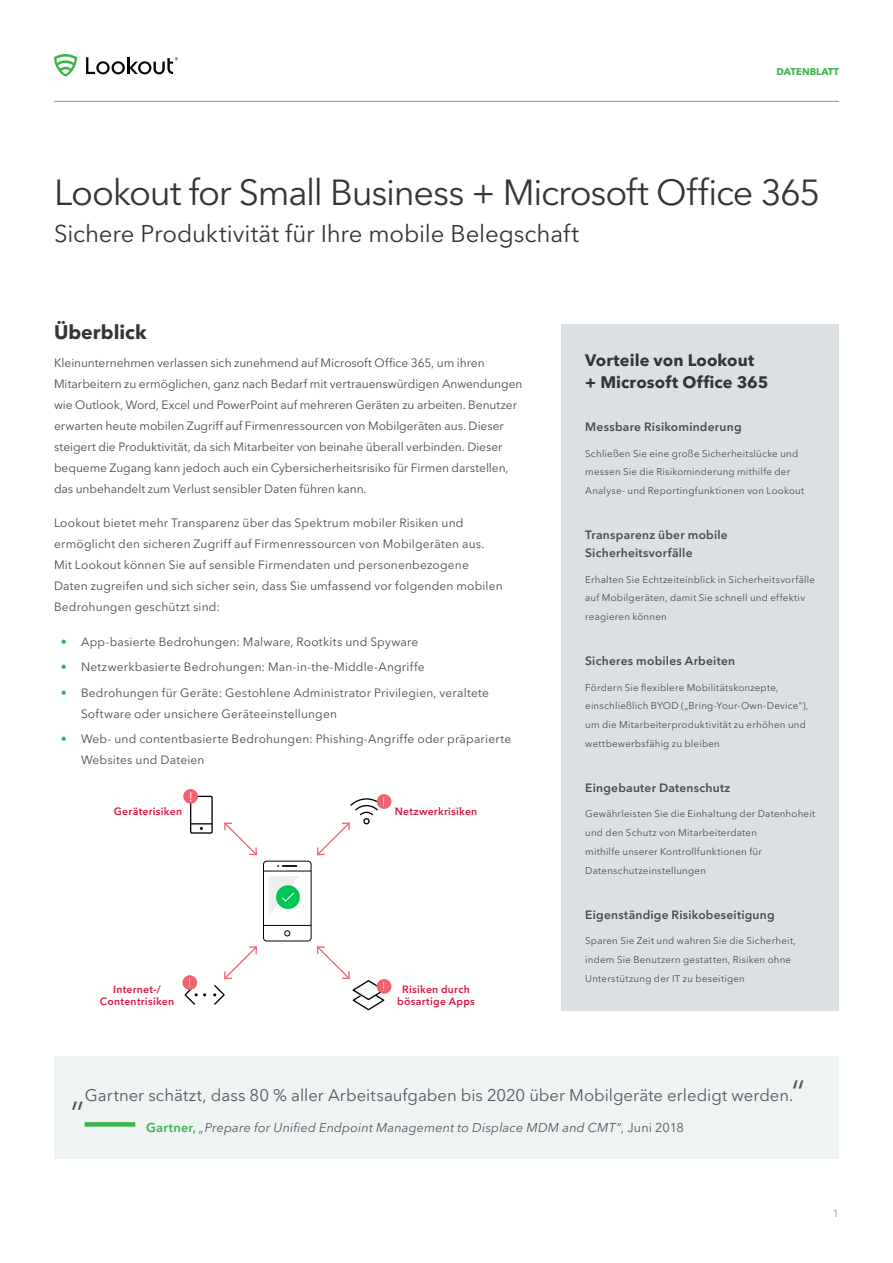
<style>
.page{position:relative;width:893px;height:1263px;background:#fff}
.page>*{position:absolute;margin:0;border:0;box-sizing:border-box;transform-origin:0 0}
.Headerline{font:36px "Avenir Next LT Pro";letter-spacing:-.035em;color:#313738}
.Subhead{font:24px "Avenir Next LT Pro";letter-spacing:-.005em;color:#313738}
.BodyCopy_Header{font:700 19.5px "Avenir Next LT Pro";color:#313738}
.Lookout_Quote{font:16.65px "Avenir Next LT Pro";color:#53595c}
.SideNote_Header{font:700 16.5px/22.5px "Avenir Next LT Pro";letter-spacing:.005em;color:#313738}
.Lookout_Quote_Author{font:italic 12.75px "Avenir Next LT Pro";letter-spacing:.01em;color:#53595c}
.t1{font:12.45px "Avenir Next LT Pro";color:#fff}
.BodyCopy{font:12px/21px "Avenir Next LT Pro";letter-spacing:.01em;color:#444d51}
.SideNote_SubHeader{font:600 12px/18px "Avenir Next LT Pro";letter-spacing:.02em;color:#444d51}
.SideNote_Header-2{font:600 12px "Avenir Next LT Pro";letter-spacing:.02em;color:#444d51}
.BodyCopy_SubHeader{font:600 10.5px/12.6px "Avenir Next LT Pro";letter-spacing:.025em;color:#d8193e;text-align:center}
.t2{font:10.5px "Avenir Next LT Pro";color:#88969c}
.SideNote_BodyCopy{font:9.75px/18.8px "Avenir Next LT Pro";letter-spacing:.02em;color:#444d51}
.t3{font:700 9.75px "Avenir Next LT Pro";color:#3ab54a}
.s1{color:#3ab54a}
.s2{font-size:34.8px}
.s3{font-weight:600;font-style:normal;color:#3ab54a}
.s4{font-style:normal}
</style>
<div class="page">
<hr style="left:54px;top:101px;width:785px;height:1px;background:#88969c">
<svg style="left:54px;top:54px;width:23px;height:23px"></svg>
<svg style="left:86px;top:57px;width:92px;height:17px"></svg>
<div style="left:561px;top:324px;width:278px;height:687px;background:#dbe1e2"></div>
<div style="left:190px;top:796px;width:23px;height:38px;border:1px solid #000"></div>
<svg style="left:191px;top:823px;width:21px;height:7px"></svg>
<svg style="left:224px;top:822px;width:33px;height:34px"></svg>
<svg style="left:316px;top:946px;width:72px;height:65px"></svg>
<hr style="left:263px;top:870px;width:48px;height:1px;background:#030303">
<svg style="left:284px;top:930px;width:6px;height:6px"></svg>
<svg style="left:277px;top:865px;width:20px;height:2px"></svg>
<hr style="left:263px;top:925px;width:48px;height:1px;background:#030303">
<div style="left:263px;top:861px;width:49px;height:80px;border:1px solid #030303;border-radius:3px"></div>
<svg style="left:269px;top:876px;width:30px;height:39px"></svg>
<svg style="left:316px;top:798px;width:64px;height:58px"></svg>
<div style="left:377px;top:794px;width:14px;height:15px;background:#f06470;border-radius:50%"></div>
<div style="left:377px;top:979px;width:14px;height:15px;background:#f06470;border-radius:50%"></div>
<svg style="left:184px;top:985px;width:22px;height:20px"></svg>
<svg style="left:213px;top:946px;width:44px;height:59px"></svg>
<div style="left:182px;top:975px;width:15px;height:15px;background:#f06470;border-radius:50%"></div>
<div style="left:183px;top:789px;width:15px;height:15px;background:#f06470;border-radius:50%"></div>
<div style="left:54px;top:1056px;width:785px;height:102px;background:#eef3f4"></div>
<div style="left:85px;top:1122px;width:50px;height:5px;background:#3ab54a"></div>
<p class="t3" style="left:777px;top:66px;width:64px">DATENBLATT</p>
<p class="Headerline" style="left:54px;top:171px;width:768px">Lookout for Small Business + Microsoft Office 365</p>
<p class="Subhead" style="left:54px;top:219px;width:526px">Sichere Produktivität für Ihre mobile Belegschaft</p>
<p class="BodyCopy_Header" style="left:54px;top:320px;width:94px">Überblick</p>
<p class="BodyCopy" style="left:54px;top:352px;width:470px">Kleinunternehmen verlassen sich zunehmend auf Microsoft Office 365, um ihren Mitarbeitern zu ermöglichen, ganz nach Bedarf mit vertrauenswürdigen Anwendungen wie Outlook, Word, Excel und PowerPoint auf mehreren Geräten zu arbeiten. Benutzer erwarten heute mobilen Zugriff auf Firmenressourcen von Mobilgeräten aus. Dieser steigert die Produktivität, da sich Mitarbeiter von beinahe überall verbinden. Dieser bequeme Zugang kann jedoch auch ein Cybersicherheitsrisiko für Firmen darstellen, das unbehandelt zum Verlust sensibler Daten führen kann.</p>
<p class="BodyCopy" style="left:54px;top:512px;width:450px">Lookout bietet mehr Transparenz über das Spektrum mobiler Risiken und ermöglicht den sicheren Zugriff auf Firmenressourcen von Mobilgeräten aus.<br>Mit Lookout können Sie auf sensible Firmendaten und personenbezogene Daten zugreifen und sich sicher sein, dass Sie umfassend vor folgenden mobilen Bedrohungen geschützt sind:</p>
<p class="BodyCopy" style="left:61px;top:631px;width:359px"><span class="s1">•</span> App-basierte Bedrohungen: Malware, Rootkits und Spyware</p>
<p class="BodyCopy" style="left:61px;top:656px;width:365px"><span class="s1">•</span> Netzwerkbasierte Bedrohungen: Man-in-the-Middle-Angriffe</p>
<p class="BodyCopy" style="left:81px;top:682px;width:410px;text-indent:-20px"><span class="s1">•</span> Bedrohungen für Geräte: Gestohlene Administrator Privilegien, veraltete<br>Software oder unsichere Geräteeinstellungen</p>
<p class="BodyCopy" style="left:81px;top:728px;width:432px;text-indent:-20px"><span class="s1">•</span> Web- und contentbasierte Bedrohungen: Phishing-Angriffe oder präparierte<br>Websites und Dateien</p>
<p class="t1" style="left:188px;top:789px;width:6px">!</p>
<p class="t1" style="left:382px;top:794px;width:6px">!</p>
<p class="BodyCopy_SubHeader" style="left:114px;top:805px;width:70px">Geräterisiken</p>
<p class="BodyCopy_SubHeader" style="left:395px;top:805px;width:84px">Netzwerkrisiken</p>
<p class="t1" style="left:188px;top:975px;width:6px">!</p>
<p class="t1" style="left:382px;top:979px;width:6px">!</p>
<p class="BodyCopy_SubHeader" style="left:100px;top:982px;width:76px">Internet-/<br>Contentrisiken</p>
<p class="BodyCopy_SubHeader" style="left:397px;top:982px;width:79px">Risiken durch bösartige Apps</p>
<p class="SideNote_Header" style="left:585px;top:349px;width:185px">Vorteile von Lookout + Microsoft Office 365</p>
<p class="SideNote_Header-2" style="left:585px;top:420px;width:158px">Messbare Risikominderung</p>
<p class="SideNote_BodyCopy" style="left:585px;top:444px;width:221px">Schließen Sie eine große Sicherheitslücke und messen Sie die Risikominderung mithilfe der<br>Analyse- und Reportingfunktionen von Lookout</p>
<p class="SideNote_SubHeader" style="left:585px;top:526px;width:144px">Transparenz über mobile<br>Sicherheitsvorfälle</p>
<p class="SideNote_BodyCopy" style="left:585px;top:570px;width:231px">Erhalten Sie Echtzeiteinblick in Sicherheitsvorfälle auf Mobilgeräten, damit Sie schnell und effektiv reagieren können</p>
<p class="SideNote_SubHeader" style="left:585px;top:652px;width:151px">Sicheres mobiles Arbeiten</p>
<p class="SideNote_BodyCopy" style="left:585px;top:678px;width:225px">Fördern Sie flexiblere Mobilitätskonzepte, einschließlich BYOD („Bring-Your-Own-Device“), um die Mitarbeiterproduktivität zu erhöhen und wettbewerbsfähig zu bleiben</p>
<p class="SideNote_SubHeader" style="left:585px;top:779px;width:147px">Eingebauter Datenschutz</p>
<p class="SideNote_BodyCopy" style="left:585px;top:805px;width:231px">Gewährleisten Sie die Einhaltung der Datenhoheit und den Schutz von Mitarbeiterdaten<br>mithilfe unserer Kontrollfunktionen für Datenschutzeinstellungen</p>
<p class="SideNote_SubHeader" style="left:585px;top:905px;width:191px">Eigenständige Risikobeseitigung</p>
<p class="SideNote_BodyCopy" style="left:585px;top:931px;width:212px">Sparen Sie Zeit und wahren Sie die Sicherheit, indem Sie Benutzern gestatten, Risiken ohne<br>Unterstützung der IT zu beseitigen</p>
<p class="Lookout_Quote" style="left:71px;top:1085px;width:735px"><span class="s2">„</span>Gartner schätzt, dass 80 % aller Arbeitsaufgaben bis 2020 über Mobilgeräte erledigt werden.<span class="s2">“</span></p>
<p class="Lookout_Quote_Author" style="left:146px;top:1120px;width:539px"><span class="s3">Gartner,</span> „Prepare for Unified Endpoint Management to Displace MDM and CMT“<span class="s4">, Juni 2018</span></p>
<p class="t2" style="left:833px;top:1207px;width:8px">1</p>
</div>
